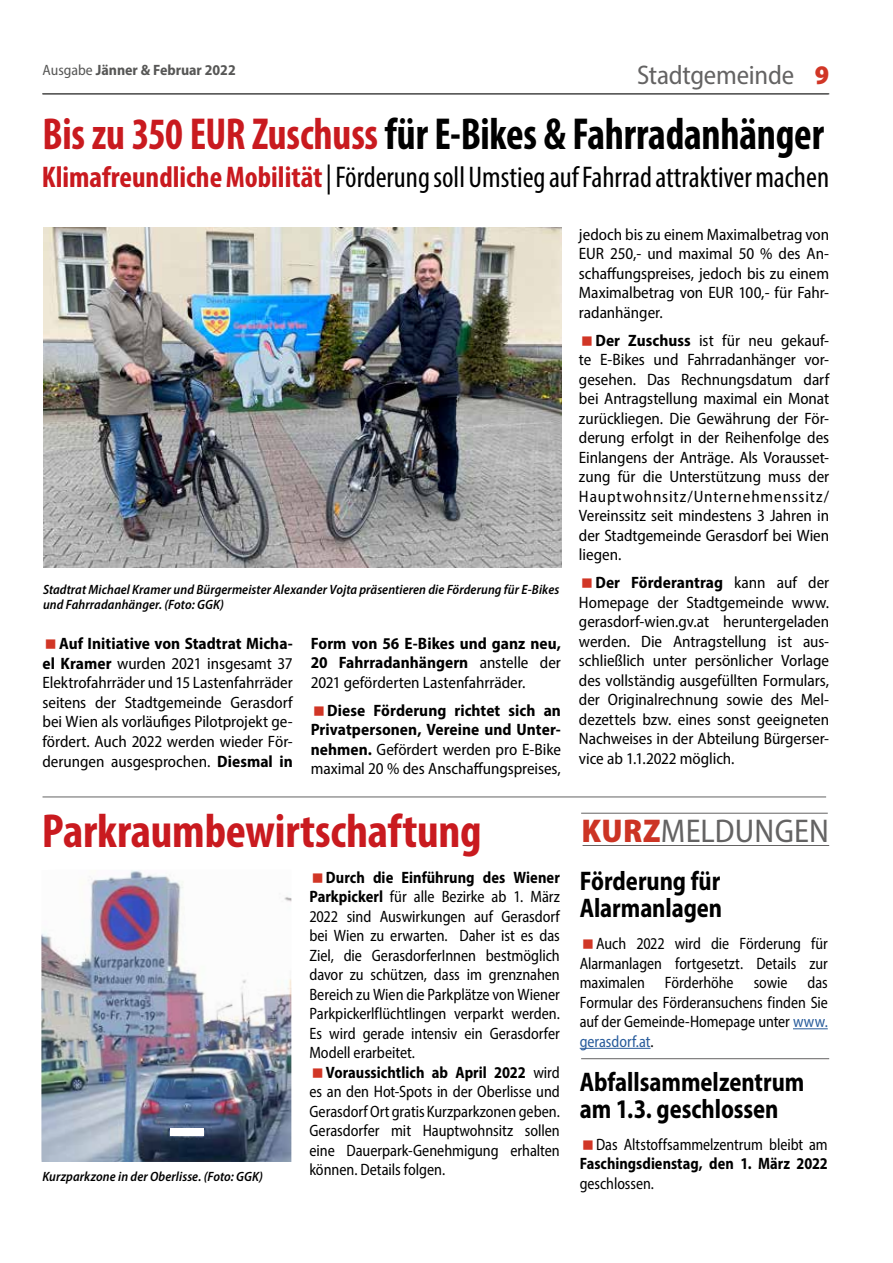
<style>
.page{position:relative;width:893px;height:1263px;background:#fff}
.page>*{position:absolute;margin:0;border:0;box-sizing:border-box;transform-origin:0 0}
.t1{font:700 condensed 48px "Myriad Pro";letter-spacing:-.005em;color:#c91a1f}
.t2{font:700 condensed 45px "Myriad Pro";letter-spacing:-.005em;color:#000;scale:.93 1}
.t3{font:semi-condensed 33px "Myriad Pro";letter-spacing:.005em;color:#646363}
.t4{font:condensed 30px "Myriad Pro";color:#000}
.t5{font:700 semi-condensed 27px/27px "Myriad Pro";color:#000;scale:.9 1}
.t6{font:semi-condensed 27px "Myriad Pro";letter-spacing:-.01em;color:#646363}
.t7{font:900 semi-condensed 27px "Myriad Pro";color:#d13626}
.t8{font:semi-condensed 16.5px/19.5px "Myriad Pro";letter-spacing:-.005em;color:#000;text-align:justify}
.t9{font:semi-condensed 16.5px/19.5px "Myriad Pro";letter-spacing:-.005em;color:#000;text-align:justify;scale:.94 1}
.t10{font:semi-condensed 16.5px/19.5px "Myriad Pro";letter-spacing:-.005em;color:#000;text-align:justify;scale:.93 1}
.t11{font:700 semi-condensed 16.5px/19.5px "Myriad Pro";color:#000;text-align:justify}
.t12{font:700 semi-condensed 16.5px "Myriad Pro";color:#000;scale:.93 1}
.t13{font:700 semi-condensed 15px "Myriad Pro";color:#575756}
.t14{font:italic 600 semi-condensed 13.5px/15px "Myriad Pro";letter-spacing:.01em;color:#000}
.s1{font-weight:400}
.s2{color:#c91a1f}
.s3{font-weight:700;color:#c91a1f}
.s4{font-weight:700}
.s5{font-weight:900;color:#cc3424}
.s6{color:#275b9b}
</style>
<div class="page">
<hr style="left:43px;top:94px;width:786px;height:1px;background:#575756">
<img style="left:43px;top:227px;width:518px;height:341px">
<hr style="left:43px;top:797px;width:783px;height:1px;background:#646363">
<hr style="left:793px;top:1028px;width:35px;height:1px;background:#275b9b">
<hr style="left:580px;top:1048px;width:70px;height:1px;background:#275b9b">
<hr style="left:583px;top:845px;width:246px;height:1px;background:#646363">
<hr style="left:581px;top:813px;width:247px;height:1px;background:#646363">
<hr style="left:581px;top:1058px;width:248px;height:1px;background:#646363">
<img style="left:41px;top:870px;width:250px;height:292px">
<div style="left:170px;top:1128px;width:34px;height:8px;background:#fff"></div>
<p class="t13" style="left:43px;top:60px;width:195px"><span class="s1">Ausgabe</span> Jänner &amp; Februar 2022</p>
<h3 class="t6" style="left:637px;top:58px;width:158px">Stadtgemeinde</h3>
<h3 class="t7" style="left:815px;top:57px;width:16px">9</h3>
<h2 class="t2" style="left:43px;top:105px;width:842px"><span class="s2">Bis zu 350 EUR Zuschuss</span> für E-Bikes &amp; Fahrradanhänger</h2>
<h3 class="t4" style="left:42px;top:158px;width:789px"><span class="s3">Klimafreundliche Mobilität</span> | Förderung soll Umstieg auf Fahrrad attraktiver machen</h3>
<p class="t14" style="left:43px;top:581px;width:518px">Stadtrat Michael Kramer und Bürgermeister Alexander Vojta präsentieren die Förderung für E-Bikes und Fahrradanhänger. (Foto: GGK)</p>
<p class="t8" style="left:43px;top:634px;width:252px;text-indent:16px"><span class="s4">Auf Initiative von Stadtrat Micha&shy;el Kramer</span> wurden 2021 insgesamt 37<br>Elektrofahrräder und 15 Lastenfahrräder seitens der Stadtgemeinde Gerasdorf bei Wien als vorläufiges Pilotprojekt ge&shy;fördert. Auch 2022 werden wieder För&shy;derungen ausgesprochen. <span class="s4">Diesmal in</span></p>
<p class="t11" style="left:311px;top:633px;width:252px">Form von 56 E-Bikes und ganz neu, 20 Fahrradanhängern <span class="s1">anstelle der 2021 geförderten Lastenfahrräder.</span></p>
<p class="t11" style="left:311px;top:700px;width:252px;text-indent:16px">Diese Förderung richtet sich an Privatpersonen, Vereine und Unter&shy;nehmen. <span class="s1">Gefördert werden pro E-Bike maximal 20 % des Anschaffungspreises,</span></p>
<h1 class="t1" style="left:42px;top:801px;width:441px">Parkraumbewirtschaftung</h1>
<p class="t9" style="left:309px;top:867px;width:268px;text-indent:17px"><span class="s4">Durch die Einführung des Wiener Parkpickerl</span> für alle Bezirke ab 1. März 2022 sind Auswirkungen auf Gerasdorf bei Wien zu erwarten. Daher ist es das Ziel, die GerasdorferInnen bestmöglich davor zu schützen, dass im grenznahen Bereich zu Wien die Parkplätze von Wiener Parkpickerlflüchtlingen verparkt werden.<br>Es wird gerade intensiv ein Gerasdorfer Modell erarbeitet.</p>
<p class="t9" style="left:309px;top:1062px;width:268px;text-indent:17px"><span class="s4">Voraussichtlich ab April 2022</span> wird es an den Hot-Spots in der Oberlisse und Gerasdorf Ort gratis Kurzparkzonen geben.<br>Gerasdorfer mit Hauptwohnsitz sollen eine Dauerpark-Genehmigung erhalten können. Details folgen.</p>
<p class="t14" style="left:43px;top:1168px;width:222px">Kurzparkzone in der Oberlisse. (Foto: GGK)</p>
<p class="t8" style="left:579px;top:224px;width:252px">jedoch bis zu einem Maximalbetrag von EUR 250,- und maximal 50 % des An&shy;schaffungspreises, jedoch bis zu einem Maximalbetrag von EUR 100,- für Fahr&shy;radanhänger.</p>
<p class="t8" style="left:579px;top:330px;width:252px;text-indent:16px"><span class="s4">Der Zuschuss</span> ist für neu gekauf&shy;te E-Bikes und Fahrradanhänger vor&shy;gesehen. Das Rechnungsdatum darf bei Antragstellung maximal ein Monat zurückliegen. Die Gewährung der För&shy;derung erfolgt in der Reihenfolge des Einlangens der Anträge. Als Vorausset&shy;zung für die Unterstützung muss der Hauptwohnsitz/Unternehmenssitz/ Vereinssitz seit mindestens 3 Jahren in der Stadtgemeinde Gerasdorf bei Wien liegen.</p>
<p class="t8" style="left:579px;top:573px;width:252px;text-indent:16px"><span class="s4">Der Förderantrag</span> kann auf der Homepage der Stadtgemeinde www. gerasdorf-wien.gv.at heruntergeladen werden. Die Antragstellung ist aus&shy;schließlich unter persönlicher Vorlage des vollständig ausgefüllten Formulars, der Originalrechnung sowie des Mel&shy;dezettels bzw. eines sonst geeigneten Nachweises in der Abteilung Bürgerser&shy;vice ab 1.1.2022 möglich.</p>
<h3 class="t3" style="left:581px;top:810px;width:249px"><span class="s5">KURZ</span>MELDUNGEN</h3>
<h3 class="t5" style="left:580px;top:866px;width:160px">Förderung für<br>Alarmanlagen</h3>
<p class="t10" style="left:580px;top:934px;width:268px;text-indent:16px">Auch 2022 wird die Förderung für Alarmanlagen fortgesetzt. Details zur maximalen Förderhöhe sowie das Formular des Förderansuchens finden Sie auf der Gemeinde-Homepage unter <span class="s6">www. gerasdorf.at</span>.</p>
<h3 class="t5" style="left:580px;top:1067px;width:251px">Abfallsammelzentrum am 1.3. geschlossen</h3>
<p class="t10" style="left:596px;top:1134px;width:250px">Das Altstoffsammelzentrum bleibt am</p>
<p class="t12" style="left:580px;top:1153px;width:268px">Faschingsdienstag, den 1. März 2022</p>
<p class="t10" style="left:580px;top:1173px;width:81px">geschlossen.</p>
</div>
